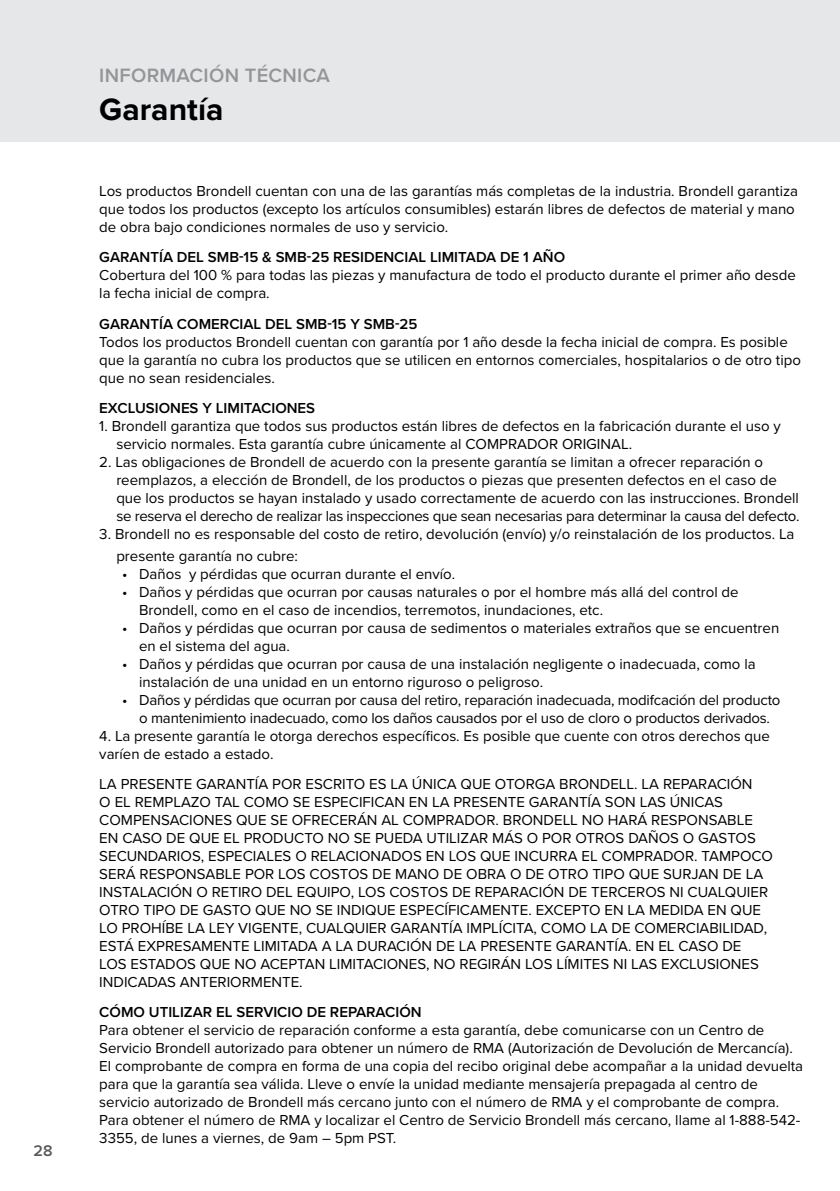
<style>
.page{position:relative;width:840px;height:1191px;background:#fff}
.page>*{position:absolute;margin:0;border:0;box-sizing:border-box;transform-origin:0 0}
.t1{font:700 32px "Proxima Nova";color:#000}
.t2{font:600 20px "Proxima Nova";letter-spacing:.015em;color:#939598}
.t3{font:600 16px "Proxima Nova";color:#58595b}
.t4{font:15px/18px "Proxima Nova";color:#000}
.t5{font:600 15px "Proxima Nova";color:#000}
</style>
<div class="page">
<div style="left:0;top:0;width:839px;height:142px;background:#e6e7e8"></div>
<p class="t3" style="left:34px;top:1139px;width:21px">28</p>
<h2 class="t2" style="left:99px;top:60px;width:232px">INFORMACIÓN TÉCNICA</h2>
<h1 class="t1" style="left:99px;top:85px;width:126px">Garantía</h1>
<p class="t4" style="left:99px;top:182px;width:699px">Los productos Brondell cuentan con una de las garantías más completas de la industria. Brondell garantiza que todos los productos (excepto los artículos consumibles) estarán libres de defectos de material y mano de obra bajo condiciones normales de uso y servicio.</p>
<p class="t5" style="left:99px;top:246px;width:467px">GARANTÍA DEL SMB-15 &amp; SMB-25 RESIDENCIAL LIMITADA DE 1 AÑO</p>
<p class="t4" style="left:99px;top:266px;width:697px">Cobertura del 100 % para todas las piezas y manufactura de todo el producto durante el primer año desde la fecha inicial de compra.</p>
<p class="t5" style="left:99px;top:312px;width:319px">GARANTÍA COMERCIAL DEL SMB-15 Y SMB-25</p>
<p class="t4" style="left:99px;top:332px;width:702px">Todos los productos Brondell cuentan con garantía por 1 año desde la fecha inicial de compra. Es posible que la garantía no cubra los productos que se utilicen en entornos comerciales, hospitalarios o de otro tipo que no sean residenciales.</p>
<p class="t5" style="left:99px;top:396px;width:217px">EXCLUSIONES Y LIMITACIONES</p>
<p class="t4" style="left:116px;top:416px;width:665px;text-indent:-17px">1. Brondell garantiza que todos sus productos están libres de defectos en la fabricación durante el uso y servicio normales. Esta garantía cubre únicamente al COMPRADOR ORIGINAL.</p>
<p class="t4" style="left:116px;top:452px;width:684px;text-indent:-17px">2. Las obligaciones de Brondell de acuerdo con la presente garantía se limitan a ofrecer reparación o reemplazos, a elección de Brondell, de los productos o piezas que presenten defectos en el caso de que los productos se hayan instalado y usado correctamente de acuerdo con las instrucciones. Brondell se reserva el derecho de realizar las inspecciones que sean necesarias para determinar la causa del defecto.</p>
<p class="t4" style="left:116px;top:522px;width:679px;line-height:22px;text-indent:-17px">3. Brondell no es responsable del costo de retiro, devolución (envío) y/o reinstalación de los productos. La presente garantía no cubre:</p>
<p class="t4" style="left:122px;top:564px;width:334px">• Daños y pérdidas que ocurran durante el envío.</p>
<p class="t4" style="left:139px;top:582px;width:600px;text-indent:-17px">• Daños y pérdidas que ocurran por causas naturales o por el hombre más allá del control de<br>Brondell, como en el caso de incendios, terremotos, inundaciones, etc.</p>
<p class="t4" style="left:139px;top:618px;width:641px;text-indent:-17px">• Daños y pérdidas que ocurran por causa de sedimentos o materiales extraños que se encuentren en el sistema del agua.</p>
<p class="t4" style="left:139px;top:654px;width:617px;text-indent:-17px">• Daños y pérdidas que ocurran por causa de una instalación negligente o inadecuada, como la instalación de una unidad en un entorno riguroso o peligroso.</p>
<p class="t4" style="left:122px;top:690px;width:659px;text-align:center">• Daños y pérdidas que ocurran por causa del retiro, reparación inadecuada, modifcación del producto o mantenimiento inadecuado, como los daños causados por el uso de cloro o productos derivados.</p>
<p class="t4" style="left:99px;top:726px;width:671px">4. La presente garantía le otorga derechos específicos. Es posible que cuente con otros derechos que varíen de estado a estado.</p>
<p class="t4" style="left:99px;top:774px;width:675px">LA PRESENTE GARANTÍA POR ESCRITO ES LA ÚNICA QUE OTORGA BRONDELL. LA REPARACIÓN<br>O EL REMPLAZO TAL COMO SE ESPECIFICAN EN LA PRESENTE GARANTÍA SON LAS ÚNICAS COMPENSACIONES QUE SE OFRECERÁN AL COMPRADOR. BRONDELL NO HARÁ RESPONSABLE EN CASO DE QUE EL PRODUCTO NO SE PUEDA UTILIZAR MÁS O POR OTROS DAÑOS O GASTOS SECUNDARIOS, ESPECIALES O RELACIONADOS EN LOS QUE INCURRA EL COMPRADOR. TAMPOCO SERÁ RESPONSABLE POR LOS COSTOS DE MANO DE OBRA O DE OTRO TIPO QUE SURJAN DE LA INSTALACIÓN O RETIRO DEL EQUIPO, LOS COSTOS DE REPARACIÓN DE TERCEROS NI CUALQUIER OTRO TIPO DE GASTO QUE NO SE INDIQUE ESPECÍFICAMENTE. EXCEPTO EN LA MEDIDA EN QUE LO PROHÍBE LA LEY VIGENTE, CUALQUIER GARANTÍA IMPLÍCITA, COMO LA DE COMERCIABILIDAD, ESTÁ EXPRESAMENTE LIMITADA A LA DURACIÓN DE LA PRESENTE GARANTÍA. EN EL CASO DE<br>LOS ESTADOS QUE NO ACEPTAN LIMITACIONES, NO REGIRÁN LOS LÍMITES NI LAS EXCLUSIONES INDICADAS ANTERIORMENTE.</p>
<p class="t5" style="left:99px;top:1000px;width:323px">CÓMO UTILIZAR EL SERVICIO DE REPARACIÓN</p>
<p class="t4" style="left:99px;top:1020px;width:705px">Para obtener el servicio de reparación conforme a esta garantía, debe comunicarse con un Centro de Servicio Brondell autorizado para obtener un número de RMA (Autorización de Devolución de Mercancía).<br>El comprobante de compra en forma de una copia del recibo original debe acompañar a la unidad devuelta para que la garantía sea válida. Lleve o envíe la unidad mediante mensajería prepagada al centro de servicio autorizado de Brondell más cercano junto con el número de RMA y el comprobante de compra.<br>Para obtener el número de RMA y localizar el Centro de Servicio Brondell más cercano, llame al 1-888-542- 3355, de lunes a viernes, de 9am – 5pm PST.</p>
</div>
